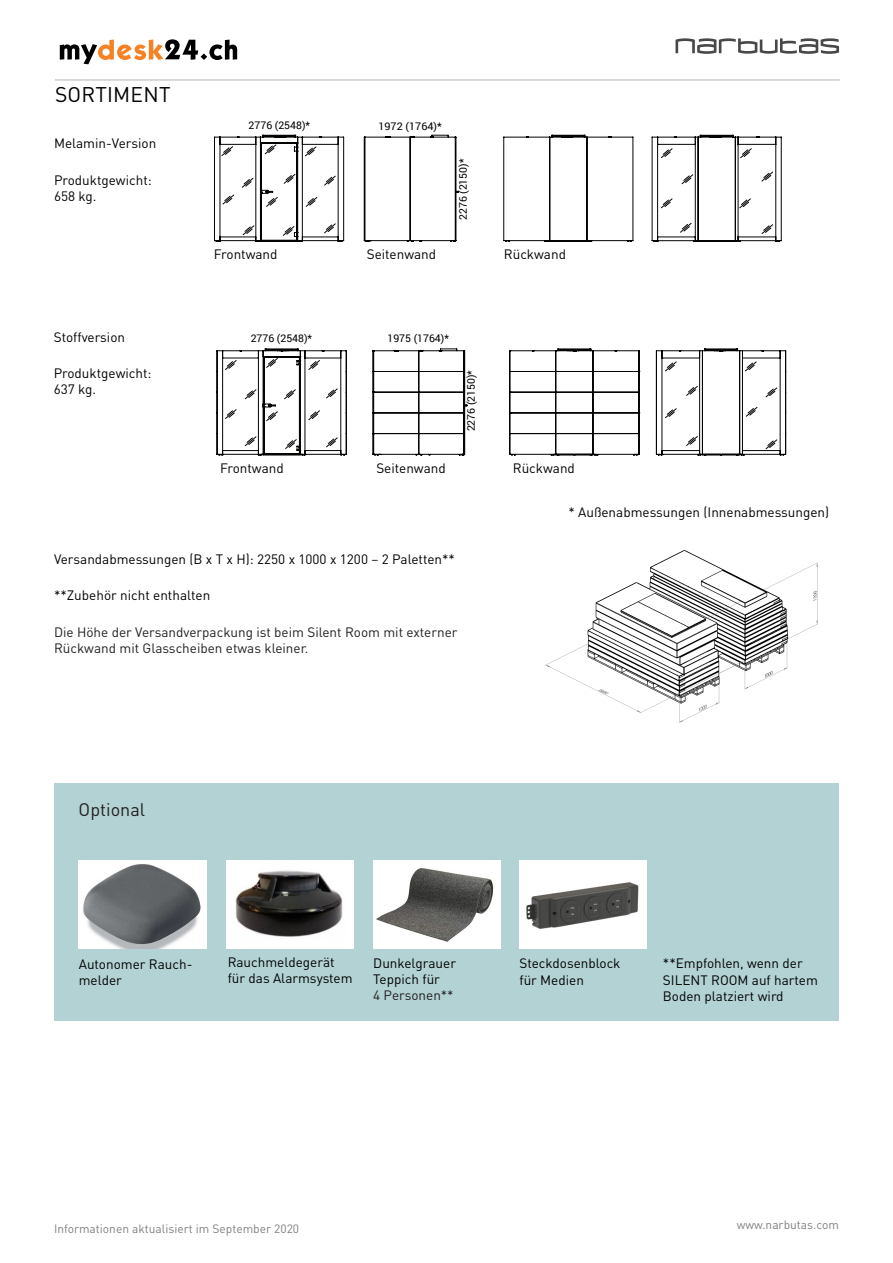
<style>
.page{position:relative;width:893px;height:1263px;background:#fff}
.page>*{position:absolute;margin:0;border:0;box-sizing:border-box;transform-origin:0 0}
.Pavadinimas_1{font:21px "DIN Pro";letter-spacing:.01em;color:#000}
.Pavadinimas_2{font:18px "DIN Pro";color:#231f20}
.txt_-_Pagrindinis{font:13.5px/16.2px "DIN Pro";color:#000}
.txt_-_Pagrindinis-2{font:13.5px/16.2px "DIN Pro";color:#231f20}
.t1{font:12px "DIN Pro";color:#808080}
.t2{font:10.5px "Roboto";color:#000}
.s1{color:#231f20}
</style>
<div class="page">
<svg style="left:675px;top:38px;width:164px;height:16px"></svg>
<hr style="left:55px;top:80px;width:785px;height:1px;background:#b3b3b3">
<img style="left:544px;top:550px;width:274px;height:173px">
<div style="left:54px;top:783px;width:785px;height:237px;background:#b3d2d4"></div>
<img style="left:79px;top:860px;width:127px;height:88px">
<img style="left:227px;top:860px;width:127px;height:88px">
<img style="left:373px;top:860px;width:127px;height:88px">
<img style="left:519px;top:860px;width:127px;height:88px">
<svg style="left:214px;top:135px;width:568px;height:107px"></svg>
<svg style="left:217px;top:348px;width:569px;height:107px"></svg>
<p class="Pavadinimas_1" style="left:55px;top:81px;width:117px">SORTIMENT</p>
<p class="txt_-_Pagrindinis" style="left:54px;top:135px;width:104px">Melamin-Version</p>
<p class="txt_-_Pagrindinis" style="left:54px;top:172px;width:99px">Produktgewicht:<br>658 kg.</p>
<p class="txt_-_Pagrindinis" style="left:54px;top:328px;width:73px">Stoffversion</p>
<p class="txt_-_Pagrindinis" style="left:54px;top:365px;width:99px">Produktgewicht:<br>637 kg.</p>
<p class="t2" style="left:249px;top:118px;width:63px">2776 (2548)*</p>
<p class="t2" style="left:378px;top:119px;width:65px">1972 (1764)*</p>
<p class="t2" style="left:456px;top:220px;width:63px;rotate:-90deg">2276 (2150)*</p>
<p class="txt_-_Pagrindinis" style="left:214px;top:245px;width:65px">Frontwand</p>
<p class="txt_-_Pagrindinis" style="left:367px;top:245px;width:71px">Seitenwand</p>
<p class="txt_-_Pagrindinis" style="left:504px;top:245px;width:64px">Rückwand</p>
<p class="t2" style="left:251px;top:331px;width:63px">2776 (2548)*</p>
<p class="t2" style="left:387px;top:331px;width:63px">1975 (1764)*</p>
<p class="t2" style="left:464px;top:431px;width:63px;rotate:-90deg">2276 (2150)*</p>
<p class="txt_-_Pagrindinis" style="left:220px;top:459px;width:65px">Frontwand</p>
<p class="txt_-_Pagrindinis" style="left:376px;top:459px;width:71px">Seitenwand</p>
<p class="txt_-_Pagrindinis" style="left:513px;top:459px;width:64px">Rückwand</p>
<p class="txt_-_Pagrindinis" style="left:568px;top:503px;width:262px">* Außenabmessungen (Innenabmessungen)</p>
<p class="txt_-_Pagrindinis" style="left:54px;top:550px;width:402px">Versandabmessungen (B x T x H): 2250 x 1000 x 1200 <span class="s1">–</span> 2 Paletten**</p>
<p class="txt_-_Pagrindinis" style="left:54px;top:587px;width:158px">**Zubehör nicht enthalten</p>
<p class="txt_-_Pagrindinis-2" style="left:54px;top:624px;width:405px">Die Höhe der Versandverpackung ist beim Silent Room mit externer<br>Rückwand mit Glasscheiben etwas kleiner.</p>
<p class="Pavadinimas_2" style="left:79px;top:797px;width:68px">Optional</p>
<p class="txt_-_Pagrindinis" style="left:79px;top:955px;width:115px">Autonomer Rauch&shy;melder</p>
<p class="txt_-_Pagrindinis" style="left:228px;top:953px;width:126px">Rauchmeldegerät für das Alarmsystem</p>
<p class="txt_-_Pagrindinis" style="left:373px;top:954px;width:84px">Dunkelgrauer<br>Teppich für<br><span class="s1">4 Personen**</span></p>
<p class="txt_-_Pagrindinis" style="left:519px;top:955px;width:103px">Steckdosenblock für Medien</p>
<p class="txt_-_Pagrindinis" style="left:663px;top:955px;width:157px">**Empfohlen, wenn der<br>SILENT ROOM auf hartem<br>Boden platziert wird</p>
<p class="t1" style="left:54px;top:1220px;width:247px">Informationen aktualisiert im September 2020</p>
<p class="t1" style="left:737px;top:1216px;width:104px">www.narbutas.com</p>
</div>
